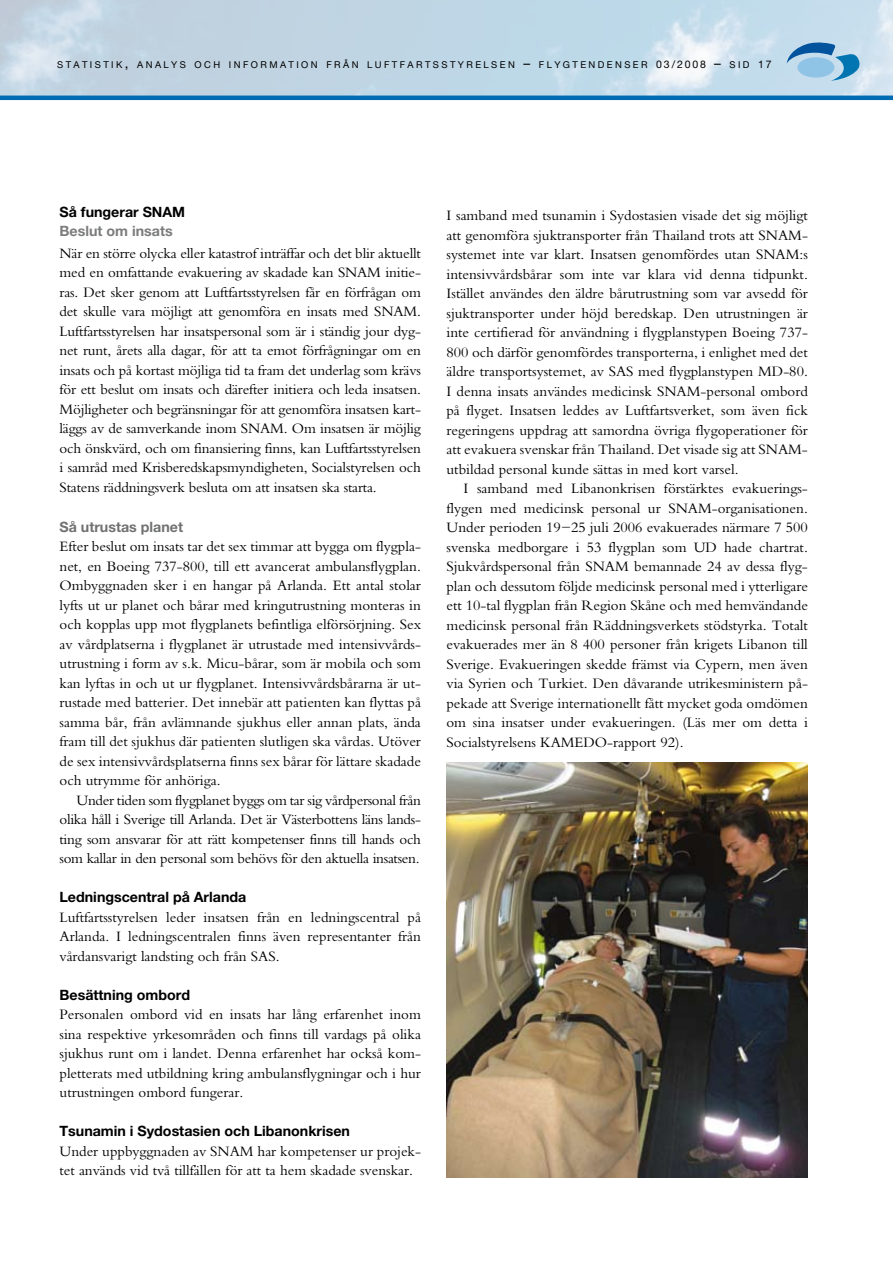
<style>
.page{position:relative;width:893px;height:1263px;background:#fff}
.page>*{position:absolute;margin:0;border:0;box-sizing:border-box;transform-origin:0 0}
.t1{font:15px/19.5px "Bembo";color:#000;text-align:justify}
.t2{font:700 14.25px "Helvetica Neue";color:#000}
.t3{font:700 14.25px "Helvetica Neue";color:#707173}
.t4{font:700 14.25px "Helvetica Neue";color:#7b7c7e}
.t5{font:9.45px "Helvetica Neue";letter-spacing:.255em;color:#000}
.s1{font-size:13.5px}
.s2{font-size:10.5px}
</style>
<div class="page">
<img style="left:0;top:0;width:893px;height:96px">
<svg style="left:787px;top:43px;width:73px;height:38px;background:#80b2d3"></svg>
<div style="left:797px;top:57px;width:37px;height:21px;background:#90c4e7;border-radius:50%"></div>
<hr style="left:0;top:96px;width:893px;height:4px;background:#006ab2">
<img style="left:446px;top:762px;width:362px;height:416px">
<p class="t5" style="left:57px;top:59px;width:716px">STATISTIK<span class="s1">,</span> ANALYS OCH INFORMATION FRÅN LUFTFARTSSTYRELSEN <span class="s1">–</span> FLYGTENDENSER <span class="s2">03/2008</span> <span class="s1">–</span> SID <span class="s2">17</span></p>
<p class="t2" style="left:60px;top:203px;width:127px">Så fungerar SNAM</p>
<p class="t4" style="left:60px;top:222px;width:115px">Beslut om insats</p>
<p class="t1" style="left:60px;top:243px;width:363px">När en större olycka eller katastrof inträffar och det blir aktuellt med en omfattande evakuering av skadade kan SNAM initie&shy;ras. Det sker genom att Luftfartsstyrelsen får en förfrågan om det skulle vara möjligt att genomföra en insats med SNAM.<br>Luftfartsstyrelsen har insatspersonal som är i ständig jour dyg&shy;net runt, årets alla dagar, för att ta emot förfrågningar om en insats och på kortast möjliga tid ta fram det underlag som krävs för ett beslut om insats och därefter initiera och leda insatsen.<br>Möjligheter och begränsningar för att genomföra insatsen kart&shy;läggs av de samverkande inom SNAM. Om insatsen är möjlig och önskvärd, och om finansiering finns, kan Luftfartsstyrelsen i samråd med Krisberedskapsmyndigheten, Socialstyrelsen och Statens räddningsverk besluta om att insatsen ska starta.</p>
<p class="t3" style="left:60px;top:518px;width:125px">Så utrustas planet</p>
<p class="t1" style="left:60px;top:536px;width:363px">Efter beslut om insats tar det sex timmar att bygga om flygpla&shy;net, en Boeing 737-800, till ett avancerat ambulansflygplan.<br>Ombyggnaden sker i en hangar på Arlanda. Ett antal stolar lyfts ut ur planet och bårar med kringutrustning monteras in och kopplas upp mot flygplanets befintliga elförsörjning. Sex av vårdplatserna i flygplanet är utrustade med intensivvårds&shy;utrustning i form av s.k. Micu-bårar, som är mobila och som kan lyftas in och ut ur flygplanet. Intensivvårdsbårarna är ut&shy;rustade med batterier. Det innebär att patienten kan flyttas på samma bår, från avlämnande sjukhus eller annan plats, ända fram till det sjukhus där patienten slutligen ska vårdas. Utöver de sex intensivvårdsplatserna finns sex bårar för lättare skadade och utrymme för anhöriga.</p>
<p class="t1" style="left:60px;top:790px;width:363px;text-indent:17px">Under tiden som flygplanet byggs om tar sig vårdpersonal från olika håll i Sverige till Arlanda. Det är Västerbottens läns lands&shy;ting som ansvarar för att rätt kompetenser finns till hands och som kallar in den personal som behövs för den aktuella insatsen.</p>
<p class="t2" style="left:60px;top:888px;width:188px">Ledningscentral på Arlanda</p>
<p class="t1" style="left:60px;top:907px;width:363px">Luftfartsstyrelsen leder insatsen från en ledningscentral på Arlanda. I ledningscentralen finns även representanter från vårdansvarigt landsting och från SAS.</p>
<p class="t2" style="left:60px;top:986px;width:132px">Besättning ombord</p>
<p class="t1" style="left:60px;top:1004px;width:363px">Personalen ombord vid en insats har lång erfarenhet inom sina respektive yrkesområden och finns till vardags på olika sjukhus runt om i landet. Denna erfarenhet har också kom&shy;pletterats med utbildning kring ambulansflygningar och i hur utrustningen ombord fungerar.</p>
<p class="t2" style="left:60px;top:1122px;width:292px">Tsunamin i Sydostasien och Libanonkrisen</p>
<p class="t1" style="left:60px;top:1141px;width:363px">Under uppbyggnaden av SNAM har kompetenser ur projek&shy;tet används vid två tillfällen för att ta hem skadade svenskar.</p>
<p class="t1" style="left:446px;top:206px;width:363px">I samband med tsunamin i Sydostasien visade det sig möjligt att genomföra sjuktransporter från Thailand trots att SNAM&shy;systemet inte var klart. Insatsen genomfördes utan SNAM:s intensivvårdsbårar som inte var klara vid denna tidpunkt.<br>Istället användes den äldre bårutrustning som var avsedd för sjuktransporter under höjd beredskap. Den utrustningen är inte certifierad för användning i flygplanstypen Boeing 737- 800 och därför genomfördes transporterna, i enlighet med det äldre transportsystemet, av SAS med flygplanstypen MD-80.<br>I denna insats användes medicinsk SNAM-personal ombord på flyget. Insatsen leddes av Luftfartsverket, som även fick regeringens uppdrag att samordna övriga flygoperationer för att evakuera svenskar från Thailand. Det visade sig att SNAM&shy;utbildad personal kunde sättas in med kort varsel.</p>
<p class="t1" style="left:446px;top:479px;width:363px;text-indent:17px">I samband med Libanonkrisen förstärktes evakuerings&shy;flygen med medicinsk personal ur SNAM-organisationen.<br>Under perioden 19−25 juli 2006 evakuerades närmare 7 500 svenska medborgare i 53 flygplan som UD hade chartrat.<br>Sjukvårdspersonal från SNAM bemannade 24 av dessa flyg&shy;plan och dessutom följde medicinsk personal med i ytterligare ett 10-tal flygplan från Region Skåne och med hemvändande medicinsk personal från Räddningsverkets stödstyrka. Totalt evakuerades mer än 8 400 personer från krigets Libanon till Sverige. Evakueringen skedde främst via Cypern, men även via Syrien och Turkiet. Den dåvarande utrikesministern på&shy;pekade att Sverige internationellt fått mycket goda omdömen om sina insatser under evakueringen. (Läs mer om detta i Socialstyrelsens KAMEDO-rapport 92).</p>
</div>
